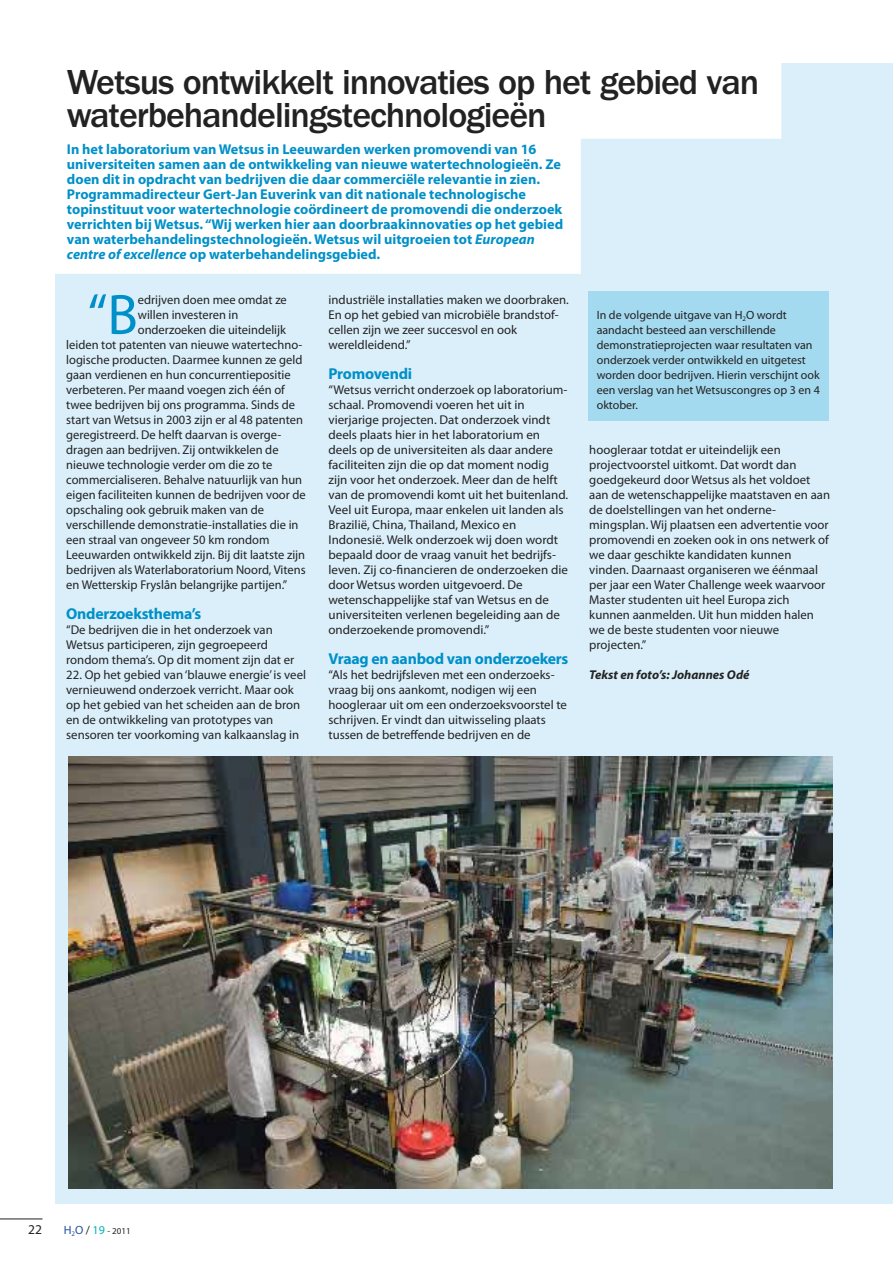
<style>
.page{position:relative;width:893px;height:1263px;background:#fff}
.page>*{position:absolute;margin:0;border:0;box-sizing:border-box;transform-origin:0 0}
.t1{font:57.3px "Myriad Pro";color:#0090c9}
.t2{font:500 36px/33px "ITC Franklin Gothic Std";letter-spacing:-.03em;color:#232223}
.t3{font:700 15.75px "Myriad Pro";letter-spacing:-.015em;color:#0090c9}
.t4{font:700 14.25px/15px "Myriad Pro";color:#0090c9}
.t5{font:13.5px "Myriad Pro";color:#232223}
.t6{font:12.75px/15px "Myriad Pro";color:#232223}
.t7{font:italic 700 12.75px "Myriad Pro";color:#232223}
.t8{font:12px/15px "Myriad Pro";color:#232223}
.t9{font:9px "Myriad Pro";color:#232223}
.s1{font-style:italic}
.s2{font-size:12px;color:#28519e}
.s3{font-size:12px}
.s4{font-size:12px;color:#00b2ba}
</style>
<div class="page">
<div style="left:55px;top:64px;width:838px;height:1140px;background:#daeffa"></div>
<hr style="left:0;top:1219px;width:43px;height:1px;background:#232223">
<div style="left:55px;top:139px;width:526px;height:135px;background:#fff"></div>
<div style="left:55px;top:64px;width:726px;height:75px;background:#fff"></div>
<div style="left:588px;top:292px;width:241px;height:129px;background:#a4daf0"></div>
<img style="left:69px;top:757px;width:763px;height:432px">
<h2 class="t2" style="left:67px;top:69px;width:694px">Wetsus ontwikkelt innovaties op het gebied van waterbehandelingstechnologieën</h2>
<p class="t4" style="left:67px;top:143px;width:498px">In het laboratorium van Wetsus in Leeuwarden werken promovendi van 16 universiteiten samen aan de ontwikkeling van nieuwe watertechnologieën. Ze doen dit in opdracht van bedrijven die daar commerciële relevantie in zien.<br>Programmadirecteur Gert-Jan Euverink van dit nationale technologische topinstituut voor watertechnologie coördineert de promovendi die onderzoek verrichten bij Wetsus. “Wij werken hier aan doorbraakinnovaties op het gebied van waterbehandelingstechnologieën. Wetsus wil uitgroeien tot <span class="s1">European centre of excellence</span> op waterbehandelingsgebied.</p>
<h1 class="t1" style="left:88px;top:293px;width:52px">“B</h1>
<p class="t6" style="left:138px;top:293px;width:151px">edrijven doen mee omdat ze</p>
<p class="t6" style="left:328px;top:293px;width:242px">industriële installaties maken we doorbraken.<br>En op het gebied van microbiële brandstof&shy;cellen zijn we zeer succesvol en ook wereldleidend.”</p>
<p class="t3" style="left:328px;top:368px;width:85px">Promovendi</p>
<p class="t6" style="left:328px;top:383px;width:241px">“Wetsus verricht onderzoek op laboratorium&shy;schaal. Promovendi voeren het uit in vierjarige projecten. Dat onderzoek vindt deels plaats hier in het laboratorium en deels op de universiteiten als daar andere faciliteiten zijn die op dat moment nodig zijn voor het onderzoek. Meer dan de helft van de promovendi komt uit het buitenland.<br>Veel uit Europa, maar enkelen uit landen als Brazilië, China, Thailand, Mexico en Indonesië. Welk onderzoek wij doen wordt bepaald door de vraag vanuit het bedrijfs&shy;leven. Zij co-financieren de onderzoeken die door Wetsus worden uitgevoerd. De wetenschappelijke staf van Wetsus en de universiteiten verlenen begeleiding aan de onderzoekende promovendi.”</p>
<p class="t3" style="left:328px;top:653px;width:241px">Vraag en aanbod van onderzoekers</p>
<p class="t6" style="left:328px;top:668px;width:240px">“Als het bedrijfsleven met een onderzoeks&shy;vraag bij ons aankomt, nodigen wij een hoogleraar uit om een onderzoeksvoorstel te schrijven. Er vindt dan uitwisseling plaats tussen de betreffende bedrijven en de</p>
<p class="t6" style="left:138px;top:308px;width:102px">willen investeren in</p>
<p class="t6" style="left:138px;top:323px;width:150px">onderzoeken die uiteindelijk</p>
<p class="t6" style="left:66px;top:338px;width:237px">leiden tot patenten van nieuwe watertechno-</p>
<p class="t6" style="left:66px;top:353px;width:238px">logische producten. Daarmee kunnen ze geld</p>
<p class="t6" style="left:66px;top:368px;width:226px">gaan verdienen en hun concurrentiepositie</p>
<p class="t6" style="left:66px;top:383px;width:220px">verbeteren. Per maand voegen zich één of</p>
<p class="t6" style="left:66px;top:398px;width:230px">twee bedrijven bij ons programma. Sinds de</p>
<p class="t6" style="left:66px;top:413px;width:238px">start van Wetsus in 2003 zijn er al 48 patenten</p>
<p class="t6" style="left:66px;top:428px;width:216px">geregistreerd. De helft daarvan is overge-</p>
<p class="t6" style="left:66px;top:443px;width:214px">dragen aan bedrijven. Zij ontwikkelen de</p>
<p class="t6" style="left:66px;top:458px;width:208px">nieuwe technologie verder om die zo te</p>
<p class="t6" style="left:66px;top:473px;width:237px">commercialiseren. Behalve natuurlijk van hun</p>
<p class="t6" style="left:66px;top:488px;width:241px">eigen faciliteiten kunnen de bedrijven voor de</p>
<p class="t6" style="left:66px;top:503px;width:199px">opschaling ook gebruik maken van de</p>
<p class="t6" style="left:66px;top:518px;width:234px">verschillende demonstratie-installaties die in</p>
<p class="t6" style="left:66px;top:533px;width:205px">een straal van ongeveer 50 km rondom</p>
<p class="t6" style="left:66px;top:548px;width:240px">Leeuwarden ontwikkeld zijn. Bij dit laatste zijn</p>
<p class="t6" style="left:66px;top:563px;width:241px">bedrijven als Waterlaboratorium Noord, Vitens</p>
<p class="t6" style="left:66px;top:578px;width:222px">en Wetterskip Fryslân belangrijke partijen.”</p>
<p class="t3" style="left:66px;top:608px;width:136px">Onderzoeksthema’s</p>
<p class="t6" style="left:66px;top:623px;width:230px">“De bedrijven die in het onderzoek van<br>Wetsus participeren, zijn gegroepeerd rondom thema’s. Op dit moment zijn dat er</p>
<p class="t6" style="left:66px;top:668px;width:241px">22. Op het gebied van ‘blauwe energie’ is veel vernieuwend onderzoek verricht. Maar ook op het gebied van het scheiden aan de bron en de ontwikkeling van prototypes van sensoren ter voorkoming van kalkaanslag in</p>
<p class="t8" style="left:597px;top:308px;width:225px">In de volgende uitgave van H<sub>2</sub>O wordt aandacht besteed aan verschillende demonstratieprojecten waar resultaten van onderzoek verder ontwikkeld en uitgetest worden door bedrijven. Hierin verschijnt ook een verslag van het Wetsuscongres op 3 en 4 oktober.</p>
<p class="t6" style="left:589px;top:443px;width:242px">hoogleraar totdat er uiteindelijk een projectvoorstel uitkomt. Dat wordt dan goedgekeurd door Wetsus als het voldoet aan de wetenschappelijke maatstaven en aan de doelstellingen van het onderne&shy;mingsplan. Wij plaatsen een advertentie voor promovendi en zoeken ook in ons netwerk of we daar geschikte kandidaten kunnen vinden. Daarnaast organiseren we éénmaal per jaar een Water Challenge week waarvoor Master studenten uit heel Europa zich kunnen aanmelden. Uit hun midden halen we de beste studenten voor nieuwe projecten.”</p>
<p class="t7" style="left:589px;top:670px;width:162px">Tekst en foto’s: Johannes Odé</p>
<p class="t5" style="left:28px;top:1224px;width:15px">22</p>
<p class="t9" style="left:64px;top:1227px;width:68px"><span class="s2">H</span><sub>2</sub><span class="s2">O</span> <span class="s3">/</span> <span class="s4">19</span> - 2011</p>
</div>
